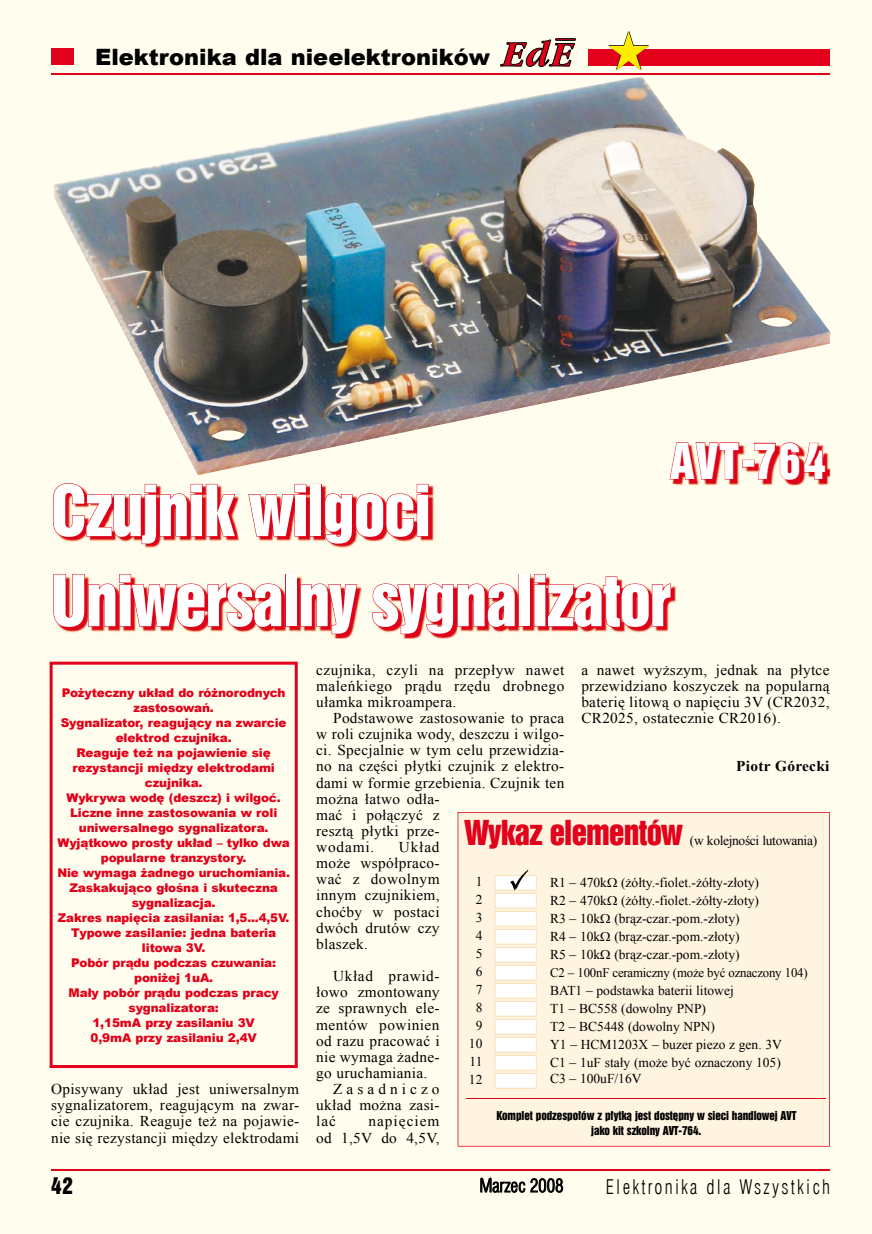
<style>
.page{position:relative;width:872px;height:1234px;background:#fff}
.page>*{position:absolute;margin:0;border:0;box-sizing:border-box;transform-origin:0 0}
.t1{font:64.5px/90px "Swis 921 EU";letter-spacing:-.02em;color:#fff}
.t2{font:45px "Swis 921 EU";letter-spacing:.05em;color:#fff}
.t3{font:31.5px "Swis 921 EU";letter-spacing:-.025em;color:#e2001a}
.t4{font:900 22.5px "Arial";color:#000}
.t5{font:21px "Swis 921 EU";color:#000}
.t6{font:19.65px "Swis 721 Lt Cn EU";letter-spacing:.125em;color:#000;scale:.92 1}
.t7{font:18px "Swis 721 Lt Cn EU";color:#000}
.t8{font:15px/16.2px "Times New Roman";letter-spacing:.02em;color:#000;text-align:justify}
.t9{font:15px/16px "Times New Roman";letter-spacing:.07em;color:#000;text-align:right}
.t10{font:15px "Times New Roman";letter-spacing:.04em;color:#000}
.t11{font:700 15px "Times New Roman";letter-spacing:.02em;color:#000}
.t12{font:15px "Times New Roman";letter-spacing:.265em;color:#000}
.t13{font:13.5px/18px "Times New Roman";color:#000}
.t14{font:13.5px "Times New Roman";letter-spacing:-.025em;color:#000}
.t15{font:13.05px "Times New Roman";letter-spacing:-.015em;color:#000}
.t16{font:900 12px/15px "Arial";letter-spacing:-.01em;color:#e2001a;text-align:center}
.t17{font:11.25px/15px "Swis 921 EU";letter-spacing:-.005em;color:#000;text-align:center}
</style>
<div class="page">
<div style="left:0;top:0;width:872px;height:1233px;background:#fffded"></div>
<img style="left:54px;top:76px;width:776px;height:399px">
<hr style="left:51px;top:74px;width:778px;height:1px;background:#e2001a">
<hr style="left:51px;top:1169px;width:778px;height:1px;background:#e2001a">
<div style="left:51px;top:49px;width:23px;height:16px;background:#e2001a"></div>
<div style="left:588px;top:49px;width:241px;height:16px;background:#e2001a"></div>
<svg style="left:500px;top:38px;width:76px;height:29px"></svg>
<svg style="left:480px;top:1176px;width:83px;height:16px"></svg>
<div style="left:50px;top:661px;width:248px;height:406px;background:#fffded"></div>
<img style="left:739px;top:444px;width:91px;height:41px">
<div style="left:742px;top:459px;width:12px;height:8px;border:1px solid #e2001a"></div>
<svg style="left:754px;top:442px;width:71px;height:38px"></svg>
<img style="left:55px;top:484px;width:621px;height:154px">
<svg style="left:669px;top:440px;width:70px;height:45px"></svg>
<svg style="left:53px;top:483px;width:183px;height:61px"></svg>
<svg style="left:248px;top:483px;width:59px;height:53px"></svg>
<div style="left:310px;top:484px;width:12px;height:52px;border:1px solid #e2001a"></div>
<svg style="left:324px;top:483px;width:105px;height:61px"></svg>
<svg style="left:53px;top:573px;width:229px;height:54px"></svg>
<div style="left:285px;top:574px;width:12px;height:52px;border:1px solid #e2001a"></div>
<svg style="left:300px;top:583px;width:57px;height:51px"></svg>
<svg style="left:372px;top:583px;width:143px;height:51px"></svg>
<div style="left:518px;top:574px;width:12px;height:52px;border:1px solid #e2001a"></div>
<svg style="left:533px;top:573px;width:138px;height:54px"></svg>
<svg style="left:608px;top:31px;width:41px;height:40px"></svg>
<div style="left:457px;top:811px;width:372px;height:335px;background:#fff4e0"></div>
<hr style="left:467px;top:1098px;width:359px;height:1px;background:#e2001a">
<svg style="left:494px;top:869px;width:42px;height:219px"></svg>
<svg style="left:607px;top:877px;width:10px;height:9px"></svg>
<svg style="left:607px;top:895px;width:10px;height:9px"></svg>
<svg style="left:600px;top:913px;width:10px;height:9px"></svg>
<svg style="left:600px;top:931px;width:10px;height:9px"></svg>
<svg style="left:600px;top:949px;width:10px;height:9px"></svg>
<h3 class="t4" style="left:95px;top:40px;width:396px">Elektronika dla nieelektroników</h3>
<h2 class="t2" style="left:670px;top:432px;width:157px">AVT-764</h2>
<h1 class="t1" style="left:51px;top:465px;width:622px">Czujnik wilgoci<br>Uniwersalny sygnalizator</h1>
<p class="t16" style="left:57px;top:684px;width:234px">Pożyteczny układ do różnorodnych zastosowań.<br>Sygnalizator, reagujący na zwarcie elektrod czujnika.<br>Reaguje też na pojawienie się rezystancji między elektrodami czujnika.<br>Wykrywa wodę (deszcz) i wilgoć.<br>Liczne inne zastosowania w roli uniwersalnego sygnalizatora.<br>Wyjątkowo prosty układ – tylko dwa popularne tranzystory.<br>Nie wymaga żadnego uruchomiania.<br>Zaskakująco głośna i skuteczna sygnalizacja.<br>Zakres napięcia zasilania: 1,5...4,5V.<br>Typowe zasilanie: jedna bateria litowa 3V.<br>Pobór prądu podczas czuwania: poniżej 1uA.<br>Mały pobór prądu podczas pracy sygnalizatora:<br>1,15mA przy zasilaniu 3V<br>0,9mA przy zasilaniu 2,4V</p>
<p class="t8" style="left:51px;top:1080px;width:250px">Opisywany układ jest uniwersalnym sygnalizatorem, reagującym na zwar&shy;cie czujnika. Reaguje też na pojawie&shy;nie się rezystancji między elektrodami</p>
<h3 class="t5" style="left:51px;top:1171px;width:24px">42</h3>
<p class="t8" style="left:316px;top:661px;width:250px">czujnika, czyli na przepływ nawet maleńkiego prądu rzędu drobnego ułamka mikroampera.</p>
<p class="t8" style="left:316px;top:709px;width:250px;text-align:left;text-indent:17px">Podstawowe zastosowanie to praca w roli czujnika wody, deszczu i wilgo&shy;ci. Specjalnie w tym celu przewidzia&shy;no na części płytki czujnik z elektro&shy;dami w formie grzebienia. Czujnik ten można łatwo odła-<br>mać i połączyć z<br>resztą płytki prze-<br>wodami.</p>
<p class="t8" style="left:581px;top:661px;width:250px">a nawet wyższym, jednak na płytce przewidziano koszyczek na popularną baterię litową o napięciu 3V (CR2032, CR2025, ostatecznie CR2016).</p>
<p class="t11" style="left:736px;top:755px;width:95px">Piotr Górecki</p>
<h3 class="t3" style="left:464px;top:811px;width:220px">Wykaz elementów</h3>
<p class="t14" style="left:690px;top:831px;width:129px">(w kolejności lutowania)</p>
<p class="t8" style="left:316px;top:838px;width:125px;text-indent:83px">Układ może współpraco&shy;wać z dowolnym innym czujnikiem, choćby w postaci dwóch drutów czy blaszek.</p>
<p class="t10" style="left:333px;top:965px;width:108px">Układ prawid-</p>
<p class="t8" style="left:316px;top:983px;width:125px">łowo zmontowany</p>
<p class="t8" style="left:316px;top:999px;width:125px">ze sprawnych ele-</p>
<p class="t8" style="left:316px;top:1015px;width:125px">mentów powinien</p>
<p class="t8" style="left:316px;top:1032px;width:125px">od razu pracować i</p>
<p class="t8" style="left:316px;top:1048px;width:125px">nie wymaga żadne-</p>
<p class="t8" style="left:316px;top:1064px;width:113px">go uruchamiania.</p>
<p class="t12" style="left:333px;top:1078px;width:108px">Zasadniczo</p>
<p class="t8" style="left:316px;top:1096px;width:125px">układ można zasi-</p>
<p class="t8" style="left:316px;top:1112px;width:21px">lać</p>
<p class="t13" style="left:469px;top:872px;width:15px;text-align:center">1<br>2<br>3<br>4<br>5<br>6<br>7<br>8<br>9<br>10<br>11<br>12</p>
<p class="t13" style="left:550px;top:873px;width:210px">R1 – 470k (żółty.-fiolet.-żółty-złoty)<br>R2 – 470k (żółty.-fiolet.-żółty-złoty)<br>R3 – 10k (brąz-czar.-pom.-złoty)<br>R4 – 10k (brąz-czar.-pom.-złoty)<br>R5 – 10k (brąz-czar.-pom.-złoty)</p>
<p class="t15" style="left:550px;top:963px;width:259px">C2 – 100nF ceramiczny (może być oznaczony 104)</p>
<p class="t13" style="left:550px;top:981px;width:233px">BAT1 – podstawka baterii litowej<br>T1 – BC558 (dowolny PNP)<br>T2 – BC5448 (dowolny NPN)<br>Y1 – HCM1203X – buzer piezo z gen. 3V<br>C1 – 1uF stały (może być oznaczony 105)</p>
<p class="t13" style="left:550px;top:1069px;width:93px">C3 – 100uF/16V</p>
<p class="t17" style="left:496px;top:1107px;width:301px">Kom plet podze spo łów z płytką jest do stęp ny w sie ci han dlo wej AVT ja ko kit szkol ny AVT-764.</p>
<p class="t9" style="left:316px;top:1112px;width:125px">napięciem<br>od 1,5V do 4,5V,</p>
<p class="t7" style="left:479px;top:1173px;width:85px">Marzec 2008</p>
<h3 class="t6" style="left:606px;top:1174px;width:245px">Elektronika dla Wszystkich</h3>
</div>
